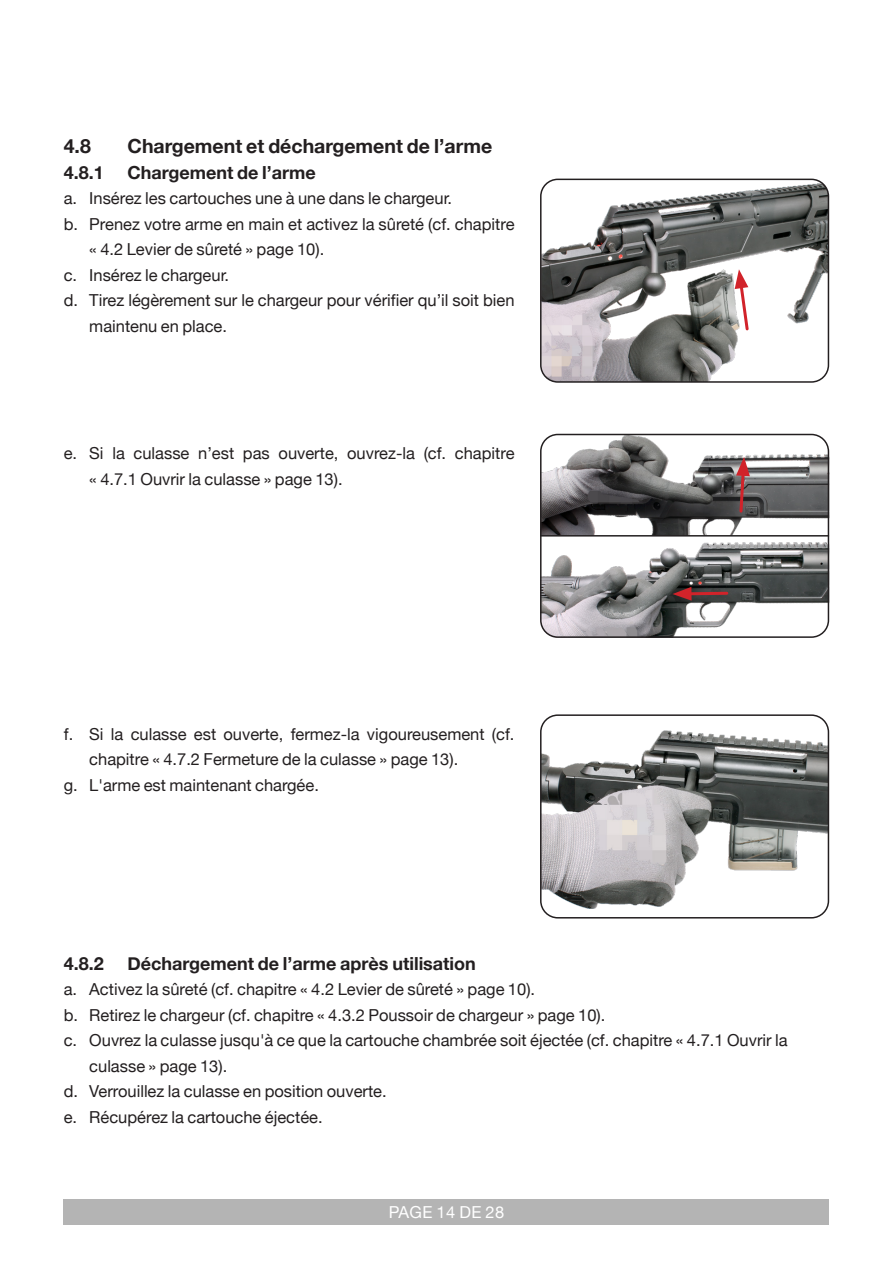
<style>
.page{position:relative;width:893px;height:1263px;background:#fff}
.page>*{position:absolute;margin:0;border:0;box-sizing:border-box;transform-origin:0 0}
.t1{font:700 19.5px "Helvetica Neue";color:#231f20}
.t2{font:700 18px "Helvetica Neue";color:#231f20}
.t3{font:16.5px/25.5px "Helvetica Neue";color:#231f20}
.t4{font:16.5px "Helvetica Neue";letter-spacing:.02em;color:#fff}
</style>
<div class="page">
<div style="left:64px;top:1199px;width:765px;height:26px;background:#b4b4b4"></div>
<img style="left:541px;top:730px;width:287px;height:179px">
<div style="left:540px;top:714px;width:289px;height:204px;border:2px solid #231f20;border-radius:17px"></div>
<img style="left:541px;top:181px;width:287px;height:199px">
<div style="left:540px;top:179px;width:289px;height:204px;border:2px solid #231f20;border-radius:17px"></div>
<svg style="left:735px;top:269px;width:15px;height:63px"></svg>
<img style="left:540px;top:542px;width:289px;height:96px">
<img style="left:540px;top:434px;width:289px;height:101px">
<hr style="left:541px;top:535px;width:287px;height:1px;background:#231f20">
<div style="left:540px;top:434px;width:289px;height:204px;border:2px solid #231f20;border-radius:17px"></div>
<svg style="left:736px;top:457px;width:14px;height:57px"></svg>
<svg style="left:672px;top:587px;width:58px;height:14px"></svg>
<p class="t1" style="left:64px;top:134px;width:29px">4.8</p>
<p class="t1" style="left:128px;top:134px;width:366px">Chargement et déchargement de l’arme</p>
<p class="t2" style="left:64px;top:161px;width:42px">4.8.1</p>
<p class="t2" style="left:128px;top:161px;width:190px">Chargement de l’arme</p>
<p class="t3" style="left:64px;top:185px;width:390px">a. Insérez les cartouches une à une dans le chargeur.</p>
<p class="t3" style="left:89px;top:211px;width:427px;text-indent:-26px">b. Prenez votre arme en main et activez la sûreté (cf. chapitre « 4.2 Levier de sûreté » page 10).</p>
<p class="t3" style="left:64px;top:262px;width:167px">c. Insérez le chargeur.</p>
<p class="t3" style="left:89px;top:287px;width:427px;text-indent:-26px">d. Tirez légèrement sur le chargeur pour vérifier qu’il soit bien maintenu en place.</p>
<p class="t3" style="left:89px;top:440px;width:427px;text-indent:-26px">e. Si la culasse n’est pas ouverte, ouvrez-la (cf. chapitre « 4.7.1 Ouvrir la culasse » page 13).</p>
<p class="t3" style="left:89px;top:721px;width:427px;text-indent:-26px">f. Si la culasse est ouverte, fermez-la vigoureusement (cf. chapitre « 4.7.2 Fermeture de la culasse » page 13).</p>
<p class="t3" style="left:64px;top:772px;width:257px">g. L'arme est maintenant chargée.</p>
<p class="t2" style="left:64px;top:952px;width:42px">4.8.2</p>
<p class="t2" style="left:128px;top:952px;width:350px">Déchargement de l’arme après utilisation</p>
<p class="t3" style="left:64px;top:976px;width:473px">a. Activez la sûreté (cf. chapitre « 4.2 Levier de sûreté » page 10).</p>
<p class="t3" style="left:64px;top:1002px;width:543px">b. Retirez le chargeur (cf. chapitre « 4.3.2 Poussoir de chargeur » page 10).</p>
<p class="t3" style="left:89px;top:1027px;width:700px;text-indent:-26px">c. Ouvrez la culasse jusqu'à ce que la cartouche chambrée soit éjectée (cf. chapitre « 4.7.1 Ouvrir la culasse » page 13).</p>
<p class="t3" style="left:64px;top:1078px;width:324px">d. Verrouillez la culasse en position ouverte.</p>
<p class="t3" style="left:64px;top:1104px;width:260px">e. Récupérez la cartouche éjectée.</p>
<p class="t4" style="left:389px;top:1202px;width:117px">PAGE 14 DE 28</p>
</div>
